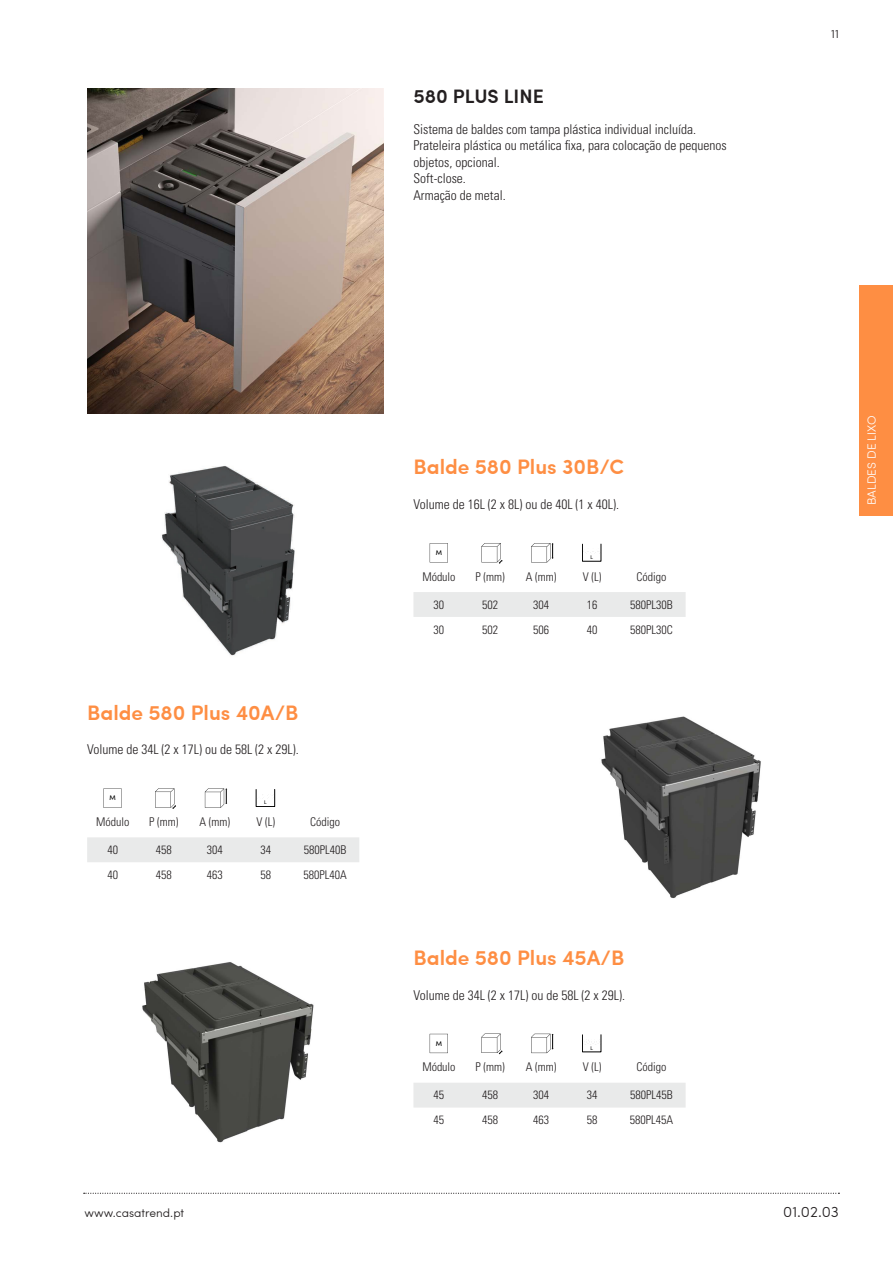
<style>
.page{position:relative;width:893px;height:1263px;background:#fff}
.page>*{position:absolute;margin:0;border:0;box-sizing:border-box;transform-origin:0 0}
.t1{font:600 21px "Sofia Pro";color:#fe8e43}
.t2{font:600 19.5px "Sofia Pro";color:#231f20}
.t3{font:300 15px "Sofia Pro";color:#231f20}
.t4{font:300 condensed 13.5px/16.5px "Univers LT Std";color:#231f20}
.Tabela{font:300 condensed 12px "Univers LT Std";color:#231f20}
.t5{font:300 12px "Sofia Pro";color:#231f20}
.t6{font:300 12px "Sofia Pro";color:#fff}
.t7{font:500 6.75px "Sofia Pro";color:#000}
.t8{font:500 5.4px "Sofia Pro";color:#000}
</style>
<div class="page">
<svg style="left:84px;top:1193px;width:755px;height:1px"></svg>
<div style="left:859px;top:285px;width:34px;height:231px;background:#fe8e43"></div>
<img style="left:87px;top:88px;width:297px;height:325px">
<img style="left:162px;top:466px;width:133px;height:190px">
<div style="left:413px;top:592px;width:273px;height:25px;background:#e9eaea"></div>
<svg style="left:531px;top:543px;width:23px;height:19px"></svg>
<svg style="left:430px;top:543px;width:18px;height:19px"></svg>
<svg style="left:481px;top:543px;width:21px;height:20px"></svg>
<div style="left:87px;top:837px;width:272px;height:25px;background:#e9eaea"></div>
<svg style="left:205px;top:788px;width:22px;height:20px"></svg>
<svg style="left:103px;top:788px;width:19px;height:20px"></svg>
<svg style="left:155px;top:788px;width:21px;height:21px"></svg>
<div style="left:256px;top:789px;width:19px;height:18px;border:1px solid #000"></div>
<img style="left:601px;top:716px;width:160px;height:183px">
<img style="left:142px;top:962px;width:172px;height:181px">
<div style="left:413px;top:1083px;width:273px;height:24px;background:#e9eaea"></div>
<svg style="left:531px;top:1034px;width:23px;height:19px"></svg>
<svg style="left:430px;top:1034px;width:18px;height:19px"></svg>
<svg style="left:481px;top:1034px;width:21px;height:20px"></svg>
<p class="t2" style="left:413px;top:81px;width:132px">580 PLUS LINE</p>
<p class="t4" style="left:413px;top:121px;width:284px">Sistema de baldes com tampa plástica individual incluída.</p>
<p class="t4" style="left:413px;top:137px;width:315px">Prateleira plástica ou metálica fixa, para colocação de pequenos objetos, opcional.</p>
<p class="t4" style="left:413px;top:170px;width:54px">Soft-close.</p>
<p class="t4" style="left:413px;top:187px;width:94px">Armação de metal.</p>
<p class="t5" style="left:831px;top:25px;width:9px">11</p>
<p class="t1" style="left:87px;top:696px;width:213px">Balde 580 Plus 40A/B</p>
<p class="t4" style="left:87px;top:741px;width:213px">Volume de 34L (2 x 17L) ou de 58L (2 x 29L).</p>
<p class="t7" style="left:110px;top:793px;width:8px">M</p>
<p class="t8" style="left:264px;top:799px;width:4px">L</p>
<p class="Tabela" style="left:96px;top:815px;width:35px">Módulo</p>
<p class="Tabela" style="left:149px;top:815px;width:31px">P (mm)</p>
<p class="Tabela" style="left:199px;top:815px;width:32px">A (mm)</p>
<p class="Tabela" style="left:256px;top:815px;width:20px">V (L)</p>
<p class="Tabela" style="left:310px;top:815px;width:31px">Código</p>
<p class="Tabela" style="left:107px;top:843px;width:12px">40</p>
<p class="Tabela" style="left:156px;top:843px;width:17px">458</p>
<p class="Tabela" style="left:207px;top:843px;width:17px">304</p>
<p class="Tabela" style="left:260px;top:843px;width:12px">34</p>
<p class="Tabela" style="left:304px;top:843px;width:44px">580PL40B</p>
<p class="Tabela" style="left:107px;top:868px;width:12px">40</p>
<p class="Tabela" style="left:156px;top:868px;width:17px">458</p>
<p class="Tabela" style="left:207px;top:868px;width:17px">463</p>
<p class="Tabela" style="left:260px;top:868px;width:12px">58</p>
<p class="Tabela" style="left:304px;top:868px;width:45px">580PL40A</p>
<p class="t5" style="left:84px;top:1204px;width:101px">www.casatrend.pt</p>
<p class="t1" style="left:413px;top:451px;width:212px">Balde 580 Plus 30B/C</p>
<p class="t4" style="left:413px;top:496px;width:207px">Volume de 16L (2 x 8L) ou de 40L (1 x 40L).</p>
<p class="t7" style="left:436px;top:548px;width:8px">M</p>
<p class="t8" style="left:590px;top:554px;width:4px">L</p>
<p class="Tabela" style="left:422px;top:569px;width:35px">Módulo</p>
<p class="Tabela" style="left:475px;top:569px;width:31px">P (mm)</p>
<p class="Tabela" style="left:526px;top:569px;width:32px">A (mm)</p>
<p class="Tabela" style="left:583px;top:569px;width:20px">V (L)</p>
<p class="Tabela" style="left:637px;top:569px;width:31px">Código</p>
<p class="Tabela" style="left:434px;top:597px;width:12px">30</p>
<p class="Tabela" style="left:482px;top:597px;width:17px">502</p>
<p class="Tabela" style="left:533px;top:597px;width:17px">304</p>
<p class="Tabela" style="left:587px;top:597px;width:12px">16</p>
<p class="Tabela" style="left:630px;top:597px;width:44px">580PL30B</p>
<p class="Tabela" style="left:434px;top:622px;width:12px">30</p>
<p class="Tabela" style="left:482px;top:622px;width:17px">502</p>
<p class="Tabela" style="left:533px;top:622px;width:17px">506</p>
<p class="Tabela" style="left:587px;top:622px;width:12px">40</p>
<p class="Tabela" style="left:630px;top:622px;width:44px">580PL30C</p>
<p class="t1" style="left:413px;top:942px;width:212px">Balde 580 Plus 45A/B</p>
<p class="t4" style="left:413px;top:987px;width:213px">Volume de 34L (2 x 17L) ou de 58L (2 x 29L).</p>
<p class="t7" style="left:436px;top:1038px;width:8px">M</p>
<p class="t8" style="left:590px;top:1044px;width:4px">L</p>
<p class="Tabela" style="left:422px;top:1060px;width:35px">Módulo</p>
<p class="Tabela" style="left:475px;top:1060px;width:31px">P (mm)</p>
<p class="Tabela" style="left:526px;top:1060px;width:32px">A (mm)</p>
<p class="Tabela" style="left:583px;top:1060px;width:20px">V (L)</p>
<p class="Tabela" style="left:637px;top:1060px;width:31px">Código</p>
<p class="Tabela" style="left:434px;top:1088px;width:12px">45</p>
<p class="Tabela" style="left:482px;top:1088px;width:17px">458</p>
<p class="Tabela" style="left:533px;top:1088px;width:17px">304</p>
<p class="Tabela" style="left:587px;top:1088px;width:12px">34</p>
<p class="Tabela" style="left:630px;top:1088px;width:44px">580PL45B</p>
<p class="Tabela" style="left:434px;top:1113px;width:12px">45</p>
<p class="Tabela" style="left:482px;top:1113px;width:17px">458</p>
<p class="Tabela" style="left:533px;top:1113px;width:17px">463</p>
<p class="Tabela" style="left:587px;top:1113px;width:12px">58</p>
<p class="Tabela" style="left:630px;top:1113px;width:45px">580PL45A</p>
<p class="t6" style="left:863px;top:505px;width:92px;rotate:-90deg">BALDES DE LIXO</p>
<p class="t3" style="left:783px;top:1201px;width:57px">01.02.03</p>
</div>
